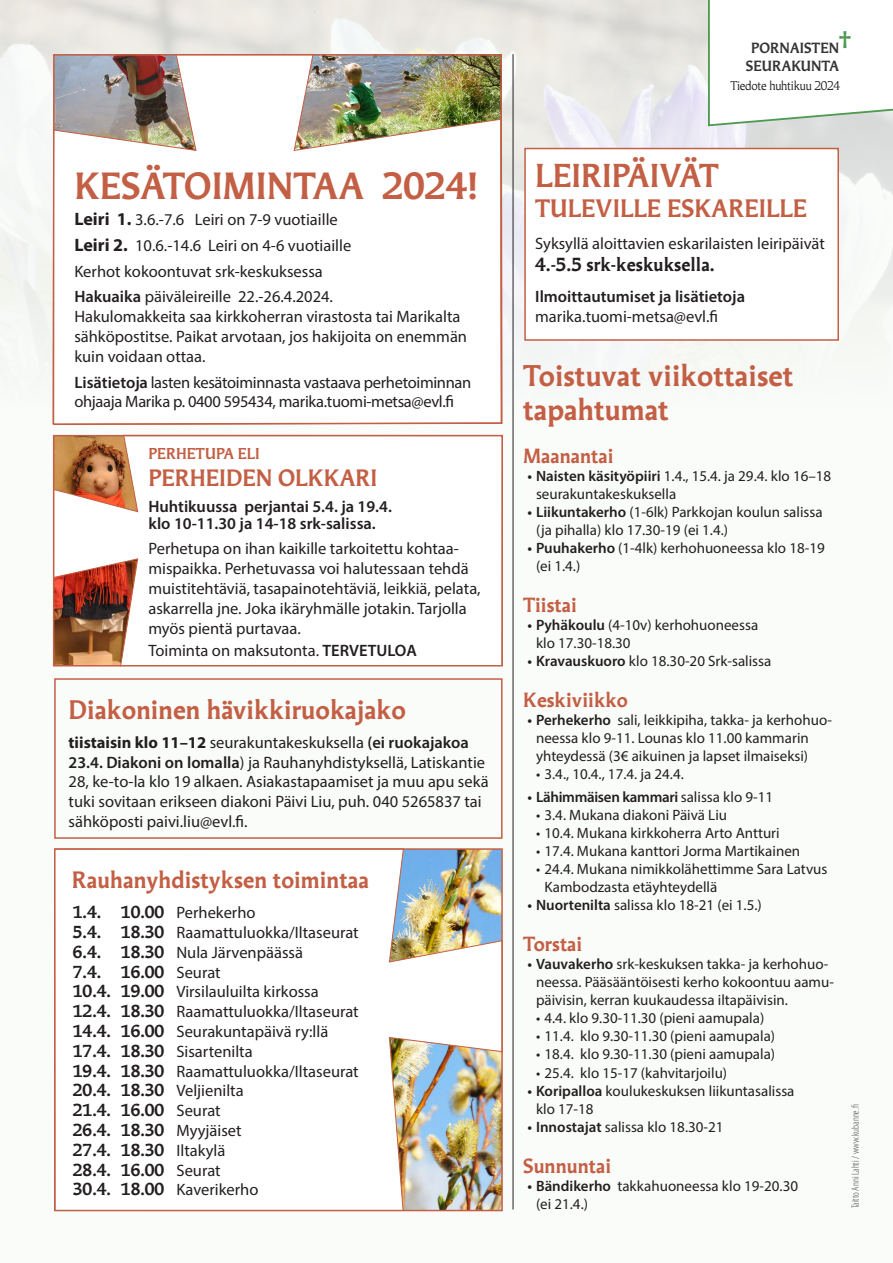
<style>
.page{position:relative;width:893px;height:1263px;background:#fafcfa}
.page>*{position:absolute;margin:0;border:0;box-sizing:border-box;transform-origin:0 0}
.t1{font:700 36px "Martti";color:#c35f44}
.t2{font:700 31.5px "Martti";color:#c35f44}
.Ei_väliä{font:700 28.5px "Martti";color:#c35f44}
.Ei_väliä-2{font:700 26.85px "Martti";color:#4d9a50}
.Ei_väliä-3{font:700 25.5px "Martti";color:#c35f44}
.t3{font:700 24px "Martti";color:#c35f44}
.Ei_väliä-4{font:700 22.5px "Martti";color:#c35f44}
.t4{font:700 19.5px "Martti";color:#c35f44}
.t5{font:700 18px "Martti";color:#231f20}
.t6{font:16.5px/19.8px "Myriad Pro";color:#231f20}
.t7{font:600 16.5px/16.8px "Myriad Pro";color:#231f20}
.t8{font:16.5px/19.8px "Myriad Pro";letter-spacing:-.02em;color:#231f20}
.t9{font:700 16.5px "Martti";color:#231f20}
.t10{font:15px/18px "Myriad Pro";color:#231f20}
.t11{font:600 15px "Myriad Pro";letter-spacing:-.02em;color:#231f20}
.Ei_väliä-5{font:700 15px "Martti";color:#c35f44}
.Ei_väliä-6{font:700 14.1px/17.9px "Martti";color:#363536;text-align:center}
.t12{font:12px "Martti Display";letter-spacing:-.02em;color:#231f20}
.t13{font:300 condensed 10.5px "Myriad Pro";color:#494a4b}
.s1{font-weight:700;font-size:18px}
.s2{font-weight:600}
.s3{font-weight:700}
.s4{font-family:"Martti";font-weight:700}
.s5{font-family:"Myriad Pro";font-weight:400}
.s6{font-weight:400}
</style>
<div class="page">
<svg style="left:707px;top:0;width:186px;height:389px"></svg>
<hr style="left:513px;top:54px;width:1px;height:1155px;background:#231f20">
<img style="left:388px;top:851px;width:112px;height:357px">
<div style="left:54px;top:848px;width:449px;height:363px;border:2px solid #c35f44"></div>
<svg style="left:52px;top:53px;width:451px;height:372px"></svg>
<div style="left:54px;top:678px;width:449px;height:161px;border:2px solid #c35f44"></div>
<div style="left:524px;top:148px;width:315px;height:193px;background:#fff;border:2px solid #c35f44"></div>
<svg style="left:53px;top:434px;width:450px;height:233px"></svg>
<div style="left:53px;top:435px;width:450px;height:231px;border:2px solid #c35f44"></div>
<p class="t1" style="left:74px;top:162px;width:405px">KESÄTOIMINTAA 2024!</p>
<p class="t6" style="left:74px;top:209px;width:265px"><span class="s1">Leiri 1.</span> 3.6.-7.6 Leiri on 7-9 vuotiaille</p>
<p class="t6" style="left:74px;top:235px;width:278px"><span class="s1">Leiri 2.</span> 10.6.-14.6 Leiri on 4-6 vuotiaille</p>
<p class="t6" style="left:74px;top:261px;width:250px">Kerhot kokoontuvat srk-keskuksessa</p>
<p class="t6" style="left:74px;top:287px;width:394px"><span class="s2">Hakuaika</span> päiväleireille 22.-26.4.2024.<br>Hakulomakkeita saa kirkkoherran virastosta tai Marikalta sähköpostitse. Paikat arvotaan, jos hakijoita on enemmän kuin voidaan ottaa.</p>
<p class="t8" style="left:74px;top:372px;width:399px"><span class="s2">Lisätietoja</span> lasten kesätoiminnasta vastaava perhetoiminnan ohjaaja Marika p. 0400 595434, marika.tuomi-metsa@evl.fi</p>
<p class="Ei_väliä-5" style="left:148px;top:443px;width:113px">PERHETUPA ELI</p>
<p class="Ei_väliä-4" style="left:148px;top:463px;width:231px">PERHEIDEN OLKKARI</p>
<p class="t7" style="left:148px;top:497px;width:245px">Huhtikuussa perjantai 5.4. ja 19.4. klo 10-11.30 ja 14-18 srk-salissa.</p>
<p class="t6" style="left:148px;top:539px;width:334px">Perhetupa on ihan kaikille tarkoitettu kohtaa&shy;mispaikka. Perhetuvassa voi halutessaan tehdä muistitehtäviä, tasapainotehtäviä, leikkiä, pelata, askarrella jne. Joka ikäryhmälle jotakin. Tarjolla myös pientä purtavaa.</p>
<p class="t6" style="left:148px;top:641px;width:270px">Toiminta on maksutonta. <span class="s2">TERVETULOA</span></p>
<p class="Ei_väliä-3" style="left:69px;top:693px;width:339px">Diakoninen hävikkiruokajako</p>
<p class="t6" style="left:69px;top:732px;width:422px"><span class="s3">tiistaisin klo 11–12</span> seurakuntakeskuksella <span class="s2">(ei ruokajakoa 23.4. Diakoni on lomalla</span>) ja Rauhanyhdistyksellä, Latiskantie 28, ke-to-la klo 19 alkaen. Asiakastapaamiset ja muu apu sekä tuki sovitaan erikseen diakoni Päivi Liu, puh. 040 5265837 tai sähköposti paivi.liu@evl.fi.</p>
<p class="Ei_väliä-4" style="left:72px;top:864px;width:299px">Rauhanyhdistyksen toimintaa</p>
<p class="t6" style="left:73px;top:902px;width:184px"><span class="s4">1.4. 10.00</span> Perhekerho</p>
<p class="t6" style="left:73px;top:922px;width:287px"><span class="s4">5.4. 18.30</span> Raamattuluokka/Iltaseurat</p>
<p class="t6" style="left:73px;top:942px;width:232px"><span class="s4">6.4. 18.30</span> Nula Järvenpäässä</p>
<p class="t9" style="left:73px;top:960px;width:149px">7.4. 16.00 <span class="s5">Seurat</span></p>
<p class="t6" style="left:73px;top:982px;width:247px"><span class="s4">10.4. 19.00</span> Virsilauluilta kirkossa</p>
<p class="t6" style="left:73px;top:1001px;width:287px"><span class="s4">12.4. 18.30</span> Raamattuluokka/Iltaseurat</p>
<p class="t6" style="left:73px;top:1021px;width:257px"><span class="s4">14.4. 16.00</span> Seurakuntapäivä ry:llä</p>
<p class="t6" style="left:73px;top:1041px;width:181px"><span class="s4">17.4. 18.30</span> Sisartenilta</p>
<p class="t6" style="left:73px;top:1061px;width:287px"><span class="s4">19.4. 18.30</span> Raamattuluokka/Iltaseurat</p>
<p class="t6" style="left:73px;top:1081px;width:172px"><span class="s4">20.4. 18.30</span> Veljienilta</p>
<p class="t9" style="left:73px;top:1099px;width:149px">21.4. 16.00 <span class="s5">Seurat</span></p>
<p class="t9" style="left:73px;top:1119px;width:170px">26.4. 18.30 <span class="s5">Myyjäiset</span></p>
<p class="t9" style="left:73px;top:1139px;width:154px">27.4. 18.30 <span class="s5">Iltakylä</span></p>
<p class="t9" style="left:73px;top:1158px;width:149px">28.4. 16.00 <span class="s5">Seurat</span></p>
<p class="t6" style="left:73px;top:1180px;width:187px"><span class="s4">30.4. 18.00</span> Kaverikerho</p>
<p class="Ei_väliä-2" style="left:839px;top:23px;width:13px">¤</p>
<p class="t12" style="left:730px;top:78px;width:111px">Tiedote huhtikuu 2024</p>
<p class="Ei_väliä-6" style="left:746px;top:39px;width:95px">PORNAISTEN<br>SEURAKUNTA</p>
<p class="t2" style="left:535px;top:154px;width:185px">LEIRIPÄIVÄT</p>
<p class="t3" style="left:535px;top:192px;width:273px">TULEVILLE ESKAREILLE</p>
<p class="t6" style="left:535px;top:233px;width:291px">Syksyllä aloittavien eskarilaisten leiripäivät</p>
<p class="t5" style="left:535px;top:252px;width:181px">4.-5.5 srk-keskuksella.</p>
<p class="t7" style="left:535px;top:287px;width:211px;line-height:19.8px">Ilmoittautumiset ja lisätietoja <span class="s6">marika.tuomi-metsa@evl.fi</span></p>
<p class="Ei_väliä" style="left:523px;top:356px;width:272px">Toistuvat viikottaiset</p>
<p class="Ei_väliä" style="left:523px;top:391px;width:147px">tapahtumat</p>
<p class="t4" style="left:523px;top:443px;width:92px">Maanantai</p>
<p class="t10" style="left:536px;top:467px;width:297px;text-indent:-9px"><span class="s2">• Naisten käsityöpiiri</span> 1.4., 15.4. ja 29.4. klo 16–18 seurakuntakeskuksella</p>
<p class="t10" style="left:536px;top:503px;width:288px;text-indent:-9px"><span class="s2">• Liikuntakerho</span> (1-6lk) Parkkojan koulun salissa (ja pihalla) klo 17.30-19 (ei 1.4.)</p>
<p class="t10" style="left:536px;top:539px;width:290px;text-indent:-9px"><span class="s2">• Puuhakerho</span> (1-4lk) kerhohuoneessa klo 18-19 (ei 1.4.)</p>
<p class="t4" style="left:523px;top:592px;width:55px">Tiistai</p>
<p class="t10" style="left:536px;top:616px;width:224px;text-indent:-9px"><span class="s2">• Pyhäkoulu</span> (4-10v) kerhohuoneessa klo 17.30-18.30</p>
<p class="t10" style="left:527px;top:652px;width:245px"><span class="s2">• Kravauskuoro</span> klo 18.30-20 Srk-salissa</p>
<p class="t4" style="left:523px;top:687px;width:106px">Keskiviikko</p>
<p class="t10" style="left:536px;top:711px;width:298px;text-indent:-9px"><span class="s2">• Perhekerho</span> sali, leikkipiha, takka- ja kerhohuo&shy;neessa klo 9-11. Lounas klo 11.00 kammarin yhteydessä (3€ aikuinen ja lapset ilmaiseksi)</p>
<p class="t10" style="left:536px;top:765px;width:149px">• 3.4., 10.4., 17.4. ja 24.4.</p>
<p class="t11" style="left:527px;top:787px;width:247px">• Lähimmäisen kammari <span class="s6">salissa klo 9-11</span></p>
<p class="t10" style="left:536px;top:805px;width:193px">• 3.4. Mukana diakoni Päivä Liu</p>
<p class="t10" style="left:536px;top:823px;width:245px">• 10.4. Mukana kirkkoherra Arto Antturi</p>
<p class="t10" style="left:536px;top:841px;width:266px">• 17.4. Mukana kanttori Jorma Martikainen</p>
<p class="t10" style="left:544px;top:859px;width:284px;text-indent:-9px">• 24.4. Mukana nimikkolähettimme Sara Latvus<br>Kambodzasta etäyhteydellä</p>
<p class="t10" style="left:527px;top:895px;width:236px"><span class="s2">• Nuortenilta</span> salissa klo 18-21 (ei 1.5.)</p>
<p class="t4" style="left:523px;top:930px;width:61px">Torstai</p>
<p class="t10" style="left:536px;top:954px;width:299px;text-indent:-9px"><span class="s2">• Vauvakerho</span> srk-keskuksen takka- ja kerhohuo&shy;neessa. Pääsääntöisesti kerho kokoontuu aamu&shy;päivisin, kerran kuukaudessa iltapäivisin.</p>
<p class="t10" style="left:536px;top:1008px;width:230px">• 4.4. klo 9.30-11.30 (pieni aamupala)</p>
<p class="t10" style="left:536px;top:1026px;width:241px">• 11.4. klo 9.30-11.30 (pieni aamupala)</p>
<p class="t10" style="left:536px;top:1044px;width:241px">• 18.4. klo 9.30-11.30 (pieni aamupala)</p>
<p class="t10" style="left:536px;top:1064px;width:193px">• 25.4. klo 15-17 (kahvitarjoilu)</p>
<p class="t10" style="left:536px;top:1082px;width:260px;text-indent:-9px"><span class="s2">• Koripalloa</span> koulukeskuksen liikuntasalissa klo 17-18</p>
<p class="t10" style="left:527px;top:1118px;width:197px"><span class="s2">• Innostajat</span> salissa klo 18.30-21</p>
<p class="t4" style="left:523px;top:1153px;width:90px">Sunnuntai</p>
<p class="t10" style="left:536px;top:1177px;width:264px;text-indent:-9px"><span class="s2">• Bändikerho</span> takkahuoneessa klo 19-20.30 (ei 21.4.)</p>
<p class="t13" style="left:850px;top:1208px;width:105px;rotate:-90deg">Taitto Anni Lahti / www.kubanne.fi</p>
</div>
